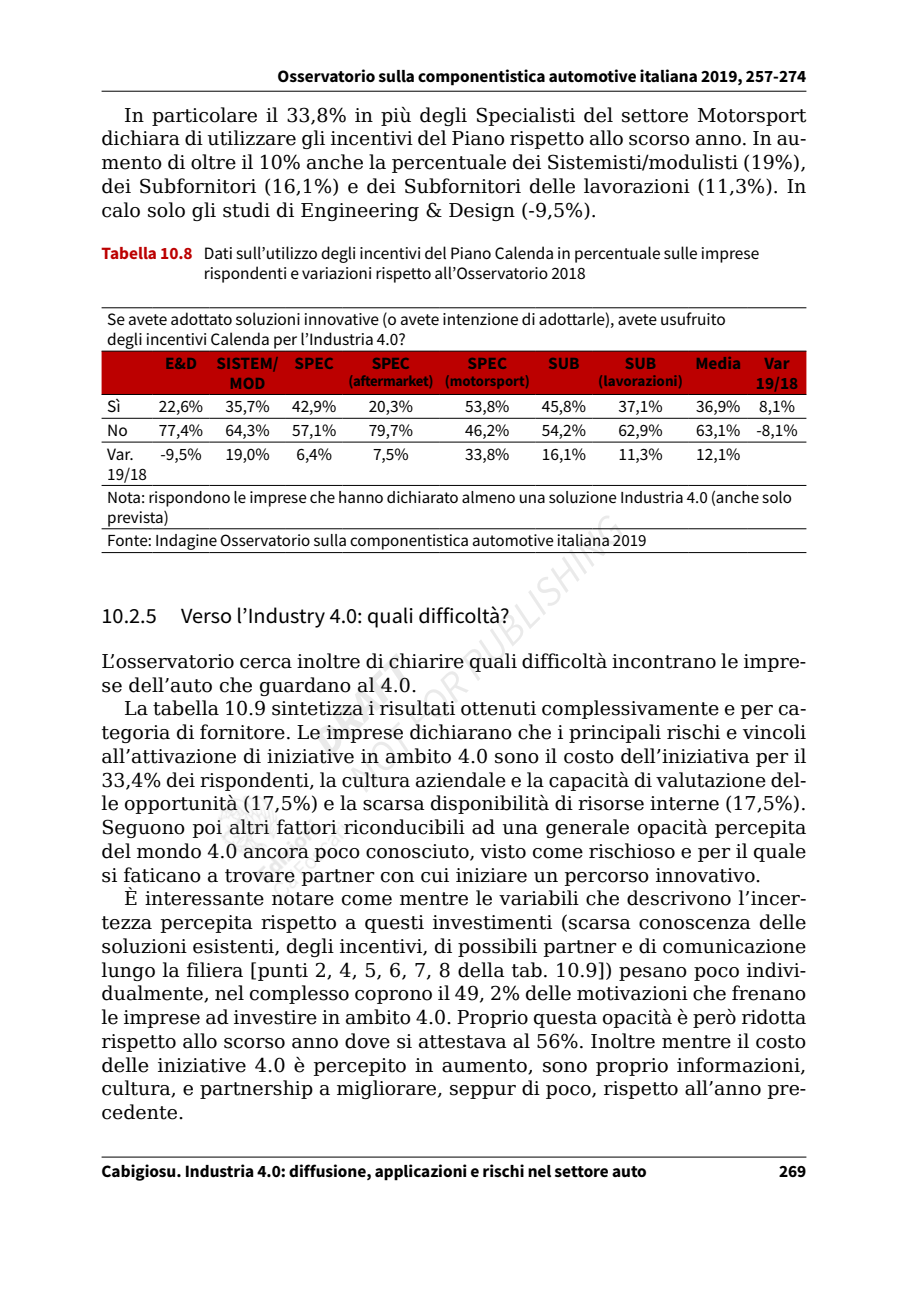
<style>
.page{position:relative;width:908px;height:1304px;background:#fff}
.page>*{position:absolute;margin:0;border:0;box-sizing:border-box;transform-origin:0 0}
.t1{font:21.6px "Source Sans Pro";color:#000}
.t2{font:19px/23.8px "DejaVu Serif";color:#000;text-align:justify}
.t3{font:17.2px/20px "Source Sans Pro";color:#000}
.t4{font:700 17.2px/20px "Source Sans Pro";color:#000}
.t5{font:17px/20px "Source Sans Pro";color:#000}
.t6{font:700 15.2px "Source Sans Pro";letter-spacing:-.01em;color:#000}
.s1{font-weight:700;color:#bc0000}
</style>
<div class="page">
<hr style="left:101px;top:91px;width:705px;height:1px;background:#000">
<hr style="left:101px;top:1157px;width:705px;height:1px;background:#000">
<div style="left:101px;top:352px;width:705px;height:42px;background:#bc0000"></div>
<hr style="left:153px;top:394px;width:56px;height:1px;background:#000">
<hr style="left:209px;top:394px;width:77px;height:1px;background:#000">
<hr style="left:286px;top:394px;width:56px;height:1px;background:#000">
<hr style="left:342px;top:394px;width:97px;height:1px;background:#000">
<hr style="left:439px;top:394px;width:96px;height:1px;background:#000">
<hr style="left:535px;top:394px;width:57px;height:1px;background:#000">
<hr style="left:592px;top:394px;width:96px;height:1px;background:#000">
<hr style="left:688px;top:394px;width:59px;height:1px;background:#000">
<hr style="left:747px;top:394px;width:59px;height:1px;background:#000">
<hr style="left:101px;top:418px;width:52px;height:1px;background:#000">
<hr style="left:153px;top:418px;width:56px;height:1px;background:#000">
<hr style="left:688px;top:418px;width:59px;height:1px;background:#000">
<hr style="left:747px;top:418px;width:59px;height:1px;background:#000">
<hr style="left:153px;top:442px;width:56px;height:1px;background:#000">
<hr style="left:688px;top:442px;width:59px;height:1px;background:#000">
<hr style="left:747px;top:442px;width:59px;height:1px;background:#000">
<hr style="left:101px;top:442px;width:52px;height:1px;background:#000">
<hr style="left:101px;top:394px;width:52px;height:1px;background:#000">
<hr style="left:101px;top:307px;width:52px;height:1px;background:#000">
<hr style="left:153px;top:307px;width:56px;height:1px;background:#000">
<hr style="left:209px;top:307px;width:77px;height:1px;background:#000">
<hr style="left:286px;top:307px;width:56px;height:1px;background:#000">
<hr style="left:342px;top:307px;width:97px;height:1px;background:#000">
<hr style="left:439px;top:307px;width:96px;height:1px;background:#000">
<hr style="left:535px;top:307px;width:57px;height:1px;background:#000">
<hr style="left:592px;top:307px;width:96px;height:1px;background:#000">
<hr style="left:688px;top:307px;width:59px;height:1px;background:#000">
<hr style="left:747px;top:307px;width:59px;height:1px;background:#000">
<hr style="left:101px;top:351px;width:52px;height:1px;background:#000">
<hr style="left:153px;top:351px;width:56px;height:1px;background:#000">
<hr style="left:209px;top:351px;width:77px;height:1px;background:#000">
<hr style="left:286px;top:351px;width:56px;height:1px;background:#000">
<hr style="left:342px;top:351px;width:97px;height:1px;background:#000">
<hr style="left:439px;top:351px;width:96px;height:1px;background:#000">
<hr style="left:535px;top:351px;width:57px;height:1px;background:#000">
<hr style="left:592px;top:351px;width:96px;height:1px;background:#000">
<hr style="left:688px;top:351px;width:59px;height:1px;background:#000">
<hr style="left:747px;top:351px;width:59px;height:1px;background:#000">
<hr style="left:101px;top:485px;width:52px;height:1px;background:#000">
<hr style="left:153px;top:485px;width:56px;height:1px;background:#000">
<hr style="left:688px;top:485px;width:59px;height:1px;background:#000">
<hr style="left:747px;top:485px;width:59px;height:1px;background:#000">
<hr style="left:101px;top:528px;width:52px;height:1px;background:#000">
<hr style="left:153px;top:528px;width:56px;height:1px;background:#000">
<hr style="left:688px;top:528px;width:59px;height:1px;background:#000">
<hr style="left:747px;top:528px;width:59px;height:1px;background:#000">
<hr style="left:101px;top:552px;width:52px;height:1px;background:#000">
<hr style="left:153px;top:552px;width:56px;height:1px;background:#000">
<hr style="left:688px;top:552px;width:59px;height:1px;background:#000">
<hr style="left:747px;top:552px;width:59px;height:1px;background:#000">
<img style="left:204px;top:417px;width:499px;height:480px">
<p class="t4" style="left:277px;top:66px;width:530px">Osservatorio sulla componentistica automotive italiana 2019, 257-274</p>
<p class="t2" style="left:101px;top:103px;width:706px;text-indent:23px">In particolare il 33,8% in più degli Specialisti del settore Motorsport dichiara di utilizzare gli incentivi del Piano rispetto allo scorso anno. In au&shy;mento di oltre il 10% anche la percentuale dei Sistemisti/modulisti (19%), dei Subfornitori (16,1%) e dei Subfornitori delle lavorazioni (11,3%). In calo solo gli studi di Engineering &amp; Design (-9,5%).</p>
<p class="t3" style="left:204px;top:244px;width:557px;text-indent:-102px"><span class="s1">Tabella 10.8</span> Dati sull’utilizzo degli incentivi del Piano Calenda in percentuale sulle imprese rispondenti e variazioni rispetto all’Osservatorio 2018</p>
<p class="t3" style="left:107px;top:310px;width:620px">Se avete adottato soluzioni innovative (o avete intenzione di adottarle), avete usufruito degli incentivi Calenda per l’Industria 4.0?</p>
<p class="t4" style="left:229px;top:353px;width:51px;text-indent:-65px">E&amp;D SISTEM/<br>MOD</p>
<p class="t4" style="left:294px;top:353px;width:41px">SPEC</p>
<p class="t4" style="left:371px;top:353px;width:40px">SPEC</p>
<p class="t4" style="left:695px;top:353px;width:47px">Media</p>
<p class="t4" style="left:755px;top:353px;width:44px;text-align:center">Var<br>19/18</p>
<p class="t4" style="left:467px;top:353px;width:41px">SPEC</p>
<p class="t6" style="left:444px;top:371px;width:87px">(motorsport)</p>
<p class="t4" style="left:548px;top:353px;width:33px">SUB</p>
<p class="t4" style="left:624px;top:353px;width:33px">SUB</p>
<p class="t6" style="left:598px;top:371px;width:86px">(lavorazioni)</p>
<p class="t6" style="left:348px;top:371px;width:87px">(aftermarket)</p>
<p class="t3" style="left:107px;top:396px;width:15px">Sì</p>
<p class="t3" style="left:159px;top:396px;width:46px">22,6%</p>
<p class="t3" style="left:225px;top:396px;width:46px">35,7%</p>
<p class="t3" style="left:292px;top:396px;width:46px">42,9%</p>
<p class="t3" style="left:368px;top:396px;width:46px">20,3%</p>
<p class="t3" style="left:465px;top:396px;width:46px">53,8%</p>
<p class="t3" style="left:541px;top:396px;width:46px">45,8%</p>
<p class="t3" style="left:618px;top:396px;width:46px">37,1%</p>
<p class="t3" style="left:695px;top:396px;width:100px">36,9% 8,1%</p>
<p class="t3" style="left:107px;top:420px;width:22px">No</p>
<p class="t3" style="left:159px;top:420px;width:46px">77,4%</p>
<p class="t3" style="left:225px;top:420px;width:46px">64,3%</p>
<p class="t3" style="left:292px;top:420px;width:46px">57,1%</p>
<p class="t3" style="left:368px;top:420px;width:46px">79,7%</p>
<p class="t3" style="left:465px;top:420px;width:46px">46,2%</p>
<p class="t3" style="left:541px;top:420px;width:46px">54,2%</p>
<p class="t3" style="left:618px;top:420px;width:46px">62,9%</p>
<p class="t3" style="left:695px;top:420px;width:103px">63,1% -8,1%</p>
<p class="t3" style="left:107px;top:444px;width:41px">Var.<br>19/18</p>
<p class="t3" style="left:160px;top:444px;width:43px">-9,5%</p>
<p class="t3" style="left:225px;top:444px;width:46px">19,0%</p>
<p class="t3" style="left:296px;top:444px;width:37px">6,4%</p>
<p class="t3" style="left:373px;top:444px;width:37px">7,5%</p>
<p class="t3" style="left:465px;top:444px;width:46px">33,8%</p>
<p class="t3" style="left:541px;top:444px;width:46px">16,1%</p>
<p class="t3" style="left:618px;top:444px;width:46px">11,3%</p>
<p class="t3" style="left:695px;top:444px;width:46px">12,1%</p>
<p class="t5" style="left:107px;top:487px;width:686px">Nota: rispondono le imprese che hanno dichiarato almeno una soluzione Industria 4.0 (anche solo prevista)</p>
<p class="t5" style="left:107px;top:531px;width:540px">Fonte: Indagine Osservatorio sulla componentistica automotive italiana 2019</p>
<p class="t1" style="left:101px;top:602px;width:409px">10.2.5 Verso l’Industry 4.0: quali difficoltà?</p>
<p class="t2" style="left:101px;top:649px;width:706px">L’osservatorio cerca inoltre di chiarire quali difficoltà incontrano le impre&shy;se dell’auto che guardano al 4.0.</p>
<p class="t2" style="left:101px;top:696px;width:706px;text-indent:23px">La tabella 10.9 sintetizza i risultati ottenuti complessivamente e per ca&shy;tegoria di fornitore. Le imprese dichiarano che i principali rischi e vincoli all’attivazione di iniziative in ambito 4.0 sono il costo dell’iniziativa per il 33,4% dei rispondenti, la cultura aziendale e la capacità di valutazione del&shy;le opportunità (17,5%) e la scarsa disponibilità di risorse interne (17,5%).<br>Seguono poi altri fattori riconducibili ad una generale opacità percepita del mondo 4.0 ancora poco conosciuto, visto come rischioso e per il quale si faticano a trovare partner con cui iniziare un percorso innovativo.</p>
<p class="t2" style="left:101px;top:886px;width:706px;text-indent:23px">È interessante notare come mentre le variabili che descrivono l’incer&shy;tezza percepita rispetto a questi investimenti (scarsa conoscenza delle soluzioni esistenti, degli incentivi, di possibili partner e di comunicazione lungo la filiera [punti 2, 4, 5, 6, 7, 8 della tab. 10.9]) pesano poco indivi&shy;dualmente, nel complesso coprono il 49, 2% delle motivazioni che frenano le imprese ad investire in ambito 4.0. Proprio questa opacità è però ridotta rispetto allo scorso anno dove si attestava al 56%. Inoltre mentre il costo delle iniziative 4.0 è percepito in aumento, sono proprio informazioni, cultura, e partnership a migliorare, seppur di poco, rispetto all’anno pre&shy;cedente.</p>
<p class="t4" style="left:101px;top:1161px;width:546px">Cabigiosu. Industria 4.0: diffusione, applicazioni e rischi nel settore auto</p>
<p class="t4" style="left:778px;top:1161px;width:29px">269</p>
</div>
